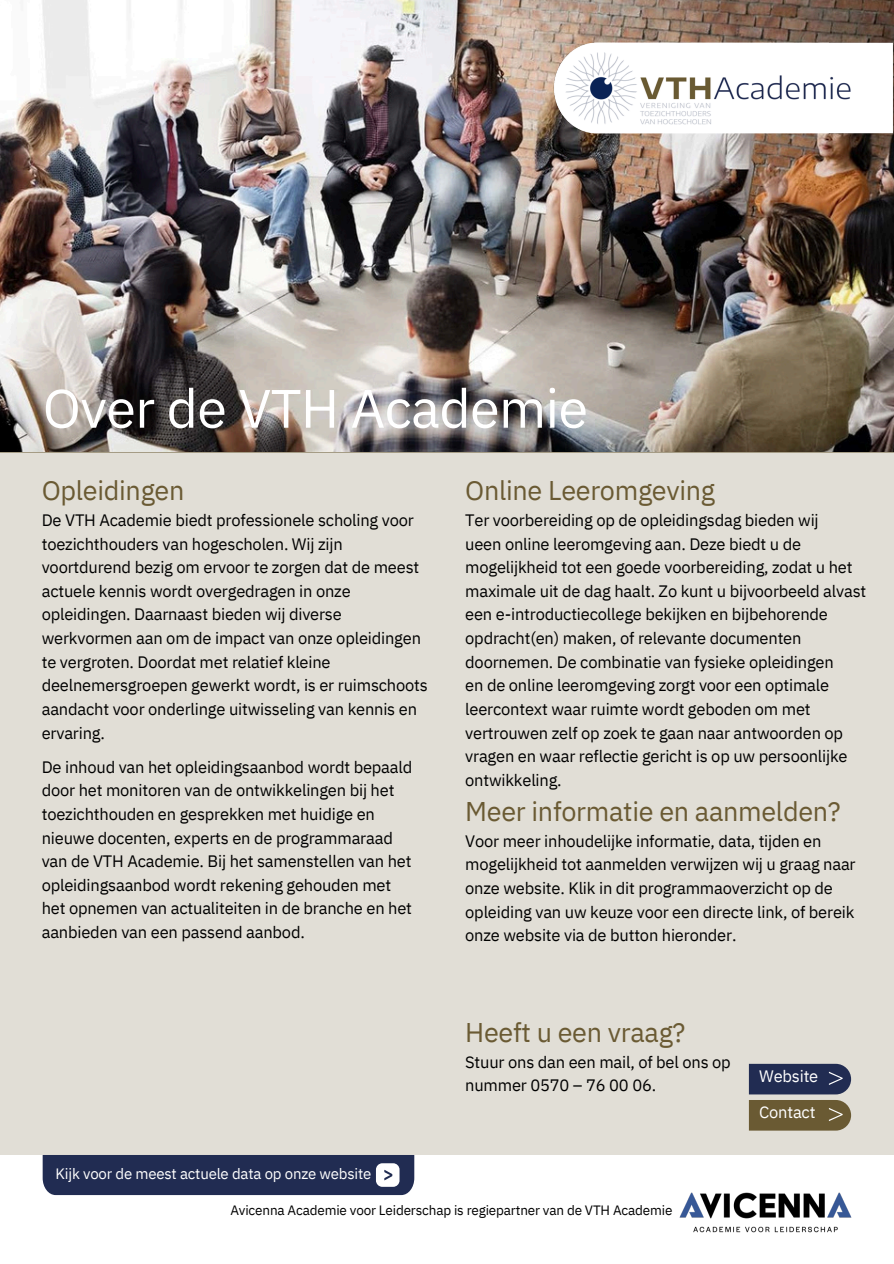
<style>
.page{position:relative;width:894px;height:1264px;background:#fff}
.page>*{position:absolute;margin:0;border:0;box-sizing:border-box;transform-origin:0 0}
.t1{font:54px "IBM Plex Sans";letter-spacing:-.01em;color:#fff}
.t2{font:27px "IBM Plex Sans";letter-spacing:-.01em;color:#6a5a33}
.t3{font:16.5px/23.7px "IBM Plex Sans";letter-spacing:-.01em;color:#000}
.t4{font:16.5px/36px "IBM Plex Sans";letter-spacing:-.01em;color:#fff}
.t5{font:15px "IBM Plex Sans";letter-spacing:-.01em;color:#fff}
.t6{font:13.5px "IBM Plex Sans";letter-spacing:-.01em;color:#000}
</style>
<div class="page">
<div style="left:0;top:365px;width:893px;height:789px;background:#e1ded6"></div>
<img style="left:0;top:0;width:893px;height:451px">
<div style="left:43px;top:1154px;width:371px;height:40px;background:#212c52"></div>
<img style="left:545px;top:35px;width:348px;height:106px">
<svg style="left:748px;top:1063px;width:102px;height:67px;background:#5a5756"></svg>
<img style="left:679px;top:1192px;width:173px;height:41px">
<h2 class="t1" style="left:43px;top:372px;width:546px">Over de VTH Academie</h2>
<p class="t2" style="left:42px;top:472px;width:144px">Opleidingen</p>
<p class="t3" style="left:42px;top:508px;width:387px">De VTH Academie biedt professionele scholing voor toezichthouders van hogescholen. Wij zijn voortdurend bezig om ervoor te zorgen dat de meest actuele kennis wordt overgedragen in onze opleidingen. Daarnaast bieden wij diverse werkvormen aan om de impact van onze opleidingen te vergroten. Doordat met relatief kleine deelnemersgroepen gewerkt wordt, is er ruimschoots aandacht voor onderlinge uitwisseling van kennis en ervaring.</p>
<h2 class="t3" style="left:42px;top:754px;width:372px">De inhoud van het opleidingsaanbod wordt bepaald door het monitoren van de ontwikkelingen bij het toezichthouden en gesprekken met huidige en nieuwe docenten, experts en de programmaraad van de VTH Academie. Bij het samenstellen van het opleidingsaanbod wordt rekening gehouden met het opnemen van actualiteiten in de branche en het aanbieden van een passend aanbod.</h2>
<h1 class="t2" style="left:465px;top:472px;width:251px">Online Leeromgeving</h1>
<h1 class="t3" style="left:465px;top:508px;width:402px">Ter voorbereiding op de opleidingsdag bieden wij<br>ueen online leeromgeving aan. Deze biedt u de mogelijkheid tot een goede voorbereiding, zodat u het maximale uit de dag haalt. Zo kunt u bijvoorbeeld alvast een e-introductiecollege bekijken en bijbehorende opdracht(en) maken, of relevante documenten doornemen. De combinatie van fysieke opleidingen<br>en de online leeromgeving zorgt voor een optimale leercontext waar ruimte wordt geboden om met vertrouwen zelf op zoek te gaan naar antwoorden op vragen en waar reflectie gericht is op uw persoonlijke ontwikkeling.</h1>
<h1 class="t2" style="left:465px;top:793px;width:377px">Meer informatie en aanmelden?</h1>
<h1 class="t3" style="left:465px;top:828px;width:392px">Voor meer inhoudelijke informatie, data, tijden en mogelijkheid tot aanmelden verwijzen wij u graag naar onze website. Klik in dit programmaoverzicht op de opleiding van uw keuze voor een directe link, of bereik onze website via de button hieronder.</h1>
<p class="t2" style="left:465px;top:1014px;width:222px">Heeft u een vraag?</p>
<p class="t3" style="left:465px;top:1049px;width:267px">Stuur ons dan een mail, of bel ons op nummer 0570 – 76 00 06.</p>
<h2 class="t4" style="left:759px;top:1058px;width:61px">Website<br>Contact</h2>
<h2 class="t5" style="left:56px;top:1163px;width:317px">Kijk voor de meest actuele data op onze website</h2>
<h2 class="t6" style="left:230px;top:1201px;width:443px">Avicenna Academie voor Leiderschap is regiepartner van de VTH Academie</h2>
</div>
